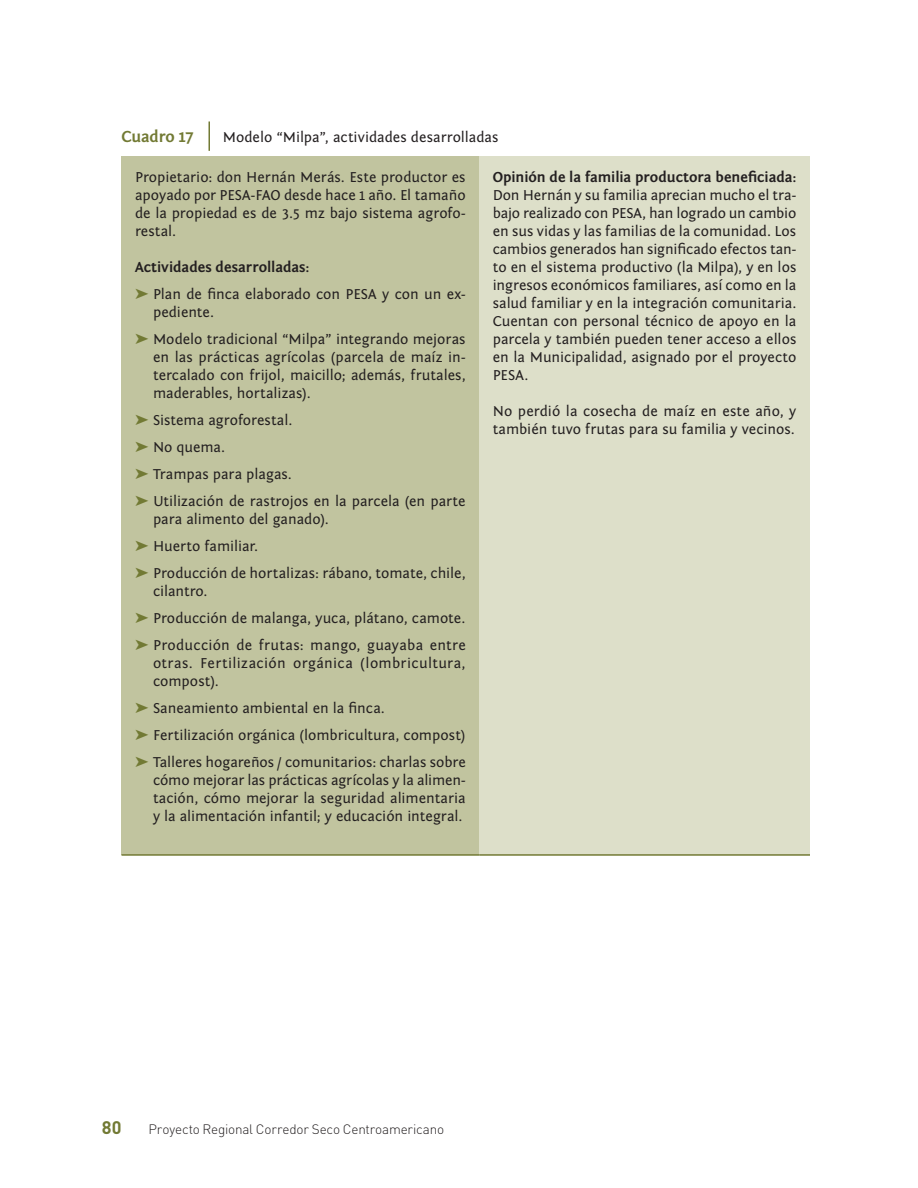
<style>
.page{position:relative;width:918px;height:1188px;background:#fff}
.page>*{position:absolute;margin:0;border:0;box-sizing:border-box;transform-origin:0 0}
.t1{font:700 18px "DIN Pro";color:#727a34}
.cuadro{font:700 16.5px "Fontin Sans";letter-spacing:-.01em;color:#727a34}
.cuerpo{font:15px/18px "Fontin Sans";letter-spacing:-.005em;color:#231f20;text-align:justify}
.cuerpo-2{font:700 15px "Fontin Sans";letter-spacing:-.005em;color:#231f20}
.t2{font:300 13.5px "DIN Pro";letter-spacing:-.015em;color:#231f20}
.s1{color:#727a34}
.s2{font-weight:700}
</style>
<div class="page">
<hr style="left:208px;top:121px;width:2px;height:30px;background:#727a34">
<div style="left:122px;top:157px;width:357px;height:698px;background:#c1c49f"></div>
<div style="left:479px;top:157px;width:331px;height:698px;background:#dddfc9"></div>
<hr style="left:122px;top:854px;width:357px;height:2px;background:#727a34">
<hr style="left:479px;top:854px;width:331px;height:2px;background:#727a34">
<p class="cuadro" style="left:122px;top:128px;width:73px">Cuadro 17</p>
<p class="cuerpo" style="left:223px;top:128px;width:277px">Modelo “Milpa”, actividades desarrolladas</p>
<p class="cuerpo" style="left:135px;top:168px;width:332px">Propietario: don Hernán Merás. Este productor es apoyado por PESA-FAO desde hace 1 año. El tamaño de la propiedad es de 3.5 mz bajo sistema agrofo&shy;restal.</p>
<p class="cuerpo-2" style="left:135px;top:258px;width:176px">Actividades desarrolladas:</p>
<p class="cuerpo" style="left:153px;top:285px;width:314px;text-indent:-18px"><span class="s1">➤</span> Plan de finca elaborado con PESA y con un ex&shy;pediente.</p>
<p class="cuerpo" style="left:153px;top:330px;width:314px;text-indent:-18px"><span class="s1">➤</span> Modelo tradicional “Milpa” integrando mejoras en las prácticas agrícolas (parcela de maíz in&shy;tercalado con frijol, maicillo; además, frutales, maderables, hortalizas).</p>
<p class="cuerpo" style="left:135px;top:411px;width:159px"><span class="s1">➤</span> Sistema agroforestal.</p>
<p class="cuerpo" style="left:135px;top:438px;width:92px"><span class="s1">➤</span> No quema.</p>
<p class="cuerpo" style="left:135px;top:465px;width:159px"><span class="s1">➤</span> Trampas para plagas.</p>
<p class="cuerpo" style="left:153px;top:492px;width:314px;text-indent:-18px"><span class="s1">➤</span> Utilización de rastrojos en la parcela (en parte para alimento del ganado).</p>
<p class="cuerpo" style="left:135px;top:537px;width:125px"><span class="s1">➤</span> Huerto familiar.</p>
<p class="cuerpo" style="left:153px;top:564px;width:314px;text-indent:-18px"><span class="s1">➤</span> Producción de hortalizas: rábano, tomate, chile, cilantro.</p>
<p class="cuerpo" style="left:135px;top:609px;width:332px"><span class="s1">➤</span> Producción de malanga, yuca, plátano, camote.</p>
<p class="cuerpo" style="left:153px;top:636px;width:314px;text-indent:-18px"><span class="s1">➤</span> Producción de frutas: mango, guayaba entre otras. Fertilización orgánica (lombricultura, compost).</p>
<p class="cuerpo" style="left:135px;top:699px;width:251px"><span class="s1">➤</span> Saneamiento ambiental en la finca.</p>
<p class="cuerpo" style="left:135px;top:726px;width:332px"><span class="s1">➤</span> Fertilización orgánica (lombricultura, compost)</p>
<p class="cuerpo" style="left:153px;top:753px;width:314px;text-indent:-18px"><span class="s1">➤</span> Talleres hogareños / comunitarios: charlas sobre cómo mejorar las prácticas agrícolas y la alimen&shy;tación, cómo mejorar la seguridad alimentaria y la alimentación infantil; y educación integral.</p>
<p class="cuerpo" style="left:493px;top:168px;width:305px"><span class="s2">Opinión de la familia productora beneficiada:<br></span>Don Hernán y su familia aprecian mucho el tra&shy;bajo realizado con PESA, han logrado un cambio en sus vidas y las familias de la comunidad. Los cambios generados han significado efectos tan&shy;to en el sistema productivo (la Milpa), y en los ingresos económicos familiares, así como en la salud familiar y en la integración comunitaria.<br>Cuentan con personal técnico de apoyo en la parcela y también pueden tener acceso a ellos en la Municipalidad, asignado por el proyecto PESA.</p>
<p class="cuerpo" style="left:493px;top:402px;width:305px">No perdió la cosecha de maíz en este año, y también tuvo frutas para su familia y vecinos.</p>
<p class="t1" style="left:102px;top:1115px;width:21px">80</p>
<p class="t2" style="left:148px;top:1120px;width:297px">Proyecto Regional Corredor Seco Centroamericano</p>
</div>
